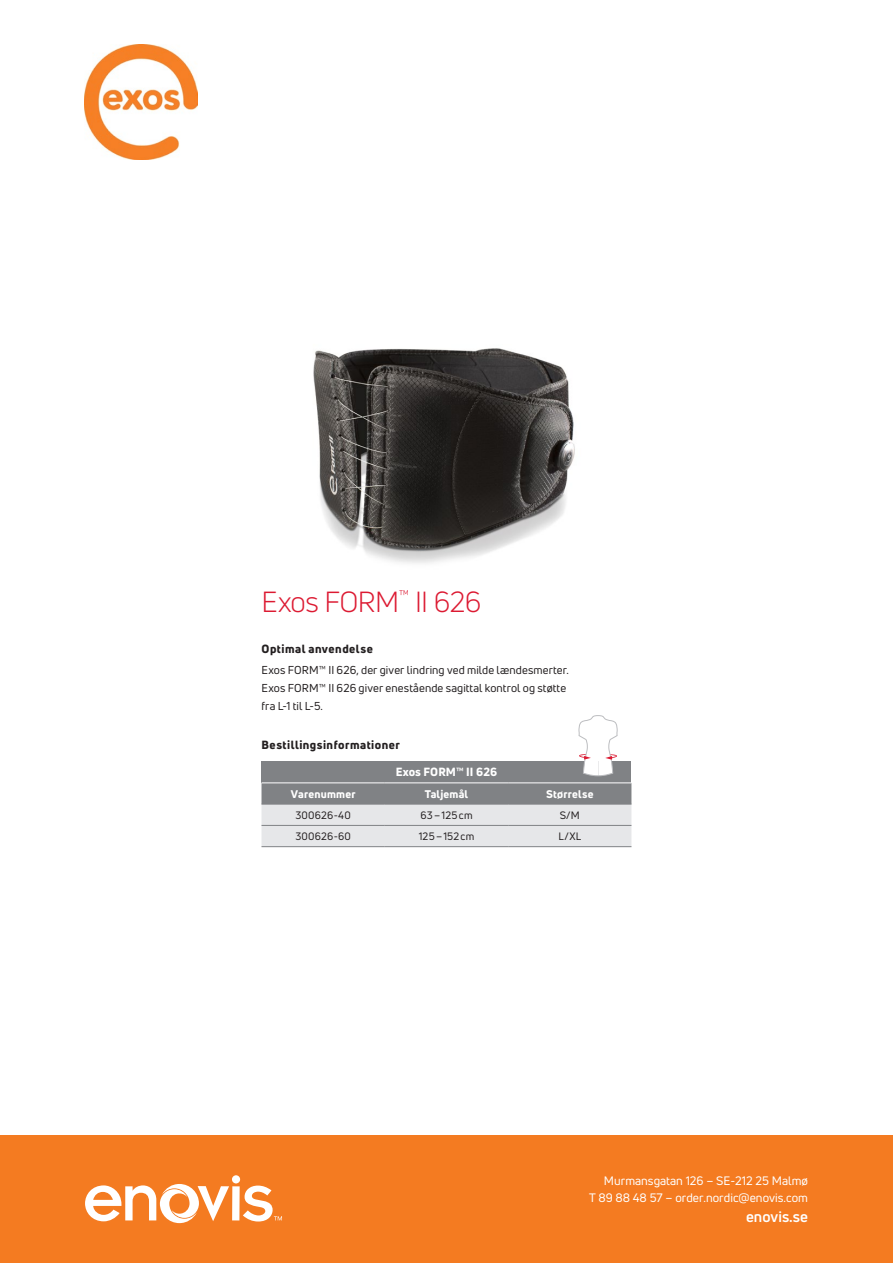
<style>
.page{position:relative;width:893px;height:1263px;background:#fff}
.page>*{position:absolute;margin:0;border:0;box-sizing:border-box;transform-origin:0 0}
.t1{font:28.5px "Uni Neue";letter-spacing:-.02em;color:#dc1a32}
.t2{font:700 15px "Uni Neue";color:#fff}
.t3{font:12px/16.5px "Uni Neue";color:#fff;text-align:right}
.t4{font:800 11.7px "Uni Neue";letter-spacing:.04em;color:#231f20}
.t5{font:800 11.7px "Uni Neue";letter-spacing:.01em;color:#fff}
.t6{font:11.25px/18px "Uni Neue";letter-spacing:.01em;color:#231f20}
.t7{font:800 10.8px "Uni Neue";letter-spacing:.02em;color:#fff}
.t8{font:10.5px "Uni Neue";letter-spacing:.02em;color:#231f20}
</style>
<div class="page">
<img style="left:313px;top:348px;width:262px;height:215px">
<div style="left:261px;top:761px;width:370px;height:22px;background:#808285"></div>
<svg style="left:261px;top:783px;width:370px;height:63px;background:#c3c5c7"></svg>
<hr style="left:261px;top:804px;width:124px;height:1px;background:#808285">
<hr style="left:261px;top:825px;width:124px;height:1px;background:#808285">
<hr style="left:385px;top:804px;width:123px;height:1px;background:#808285">
<hr style="left:508px;top:804px;width:123px;height:1px;background:#808285">
<hr style="left:385px;top:825px;width:123px;height:1px;background:#808285">
<hr style="left:508px;top:825px;width:123px;height:1px;background:#808285">
<hr style="left:261px;top:782px;width:124px;height:1px;background:#fff">
<hr style="left:385px;top:782px;width:123px;height:1px;background:#fff">
<hr style="left:508px;top:782px;width:123px;height:1px;background:#fff">
<hr style="left:261px;top:846px;width:124px;height:1px;background:#808285">
<hr style="left:385px;top:846px;width:123px;height:1px;background:#808285">
<hr style="left:508px;top:846px;width:123px;height:1px;background:#808285">
<svg style="left:578px;top:715px;width:40px;height:61px"></svg>
<img style="left:85px;top:45px;width:112px;height:114px">
<div style="left:0;top:1135px;width:893px;height:128px;background:#f47b21"></div>
<svg style="left:85px;top:1175px;width:197px;height:48px"></svg>
<h1 class="t1" style="left:261px;top:584px;width:221px">Exos FORM<sup>™</sup> II 626</h1>
<p class="t4" style="left:261px;top:641px;width:113px">Optimal anvendelse</p>
<p class="t6" style="left:261px;top:661px;width:309px">Exos FORM™ II 626, der giver lindring ved milde lændesmerter.<br>Exos FORM™ II 626 giver enestående sagittal kontrol og støtte fra L-1 til L-5.</p>
<p class="t4" style="left:261px;top:737px;width:140px">Bestillingsinformationer</p>
<p class="t5" style="left:396px;top:764px;width:103px">Exos FORM™ II 626</p>
<p class="t7" style="left:291px;top:786px;width:66px">Varenummer</p>
<p class="t7" style="left:425px;top:786px;width:45px">Taljemål</p>
<p class="t7" style="left:546px;top:786px;width:49px">Størrelse</p>
<p class="t8" style="left:295px;top:808px;width:57px">300626-40</p>
<p class="t8" style="left:420px;top:808px;width:54px">63–125cm</p>
<p class="t8" style="left:560px;top:808px;width:22px">S/M</p>
<p class="t8" style="left:295px;top:830px;width:57px">300626-60</p>
<p class="t8" style="left:419px;top:830px;width:57px">125–152cm</p>
<p class="t8" style="left:558px;top:830px;width:24px">L/XL</p>
<p class="t3" style="left:589px;top:1172px;width:220px">Murmansgatan 126 – SE-212 25 Malmø<br>T 89 88 48 57 – order.nordic@enovis.com</p>
<h2 class="t2" style="left:746px;top:1207px;width:63px">enovis.se</h2>
</div>
